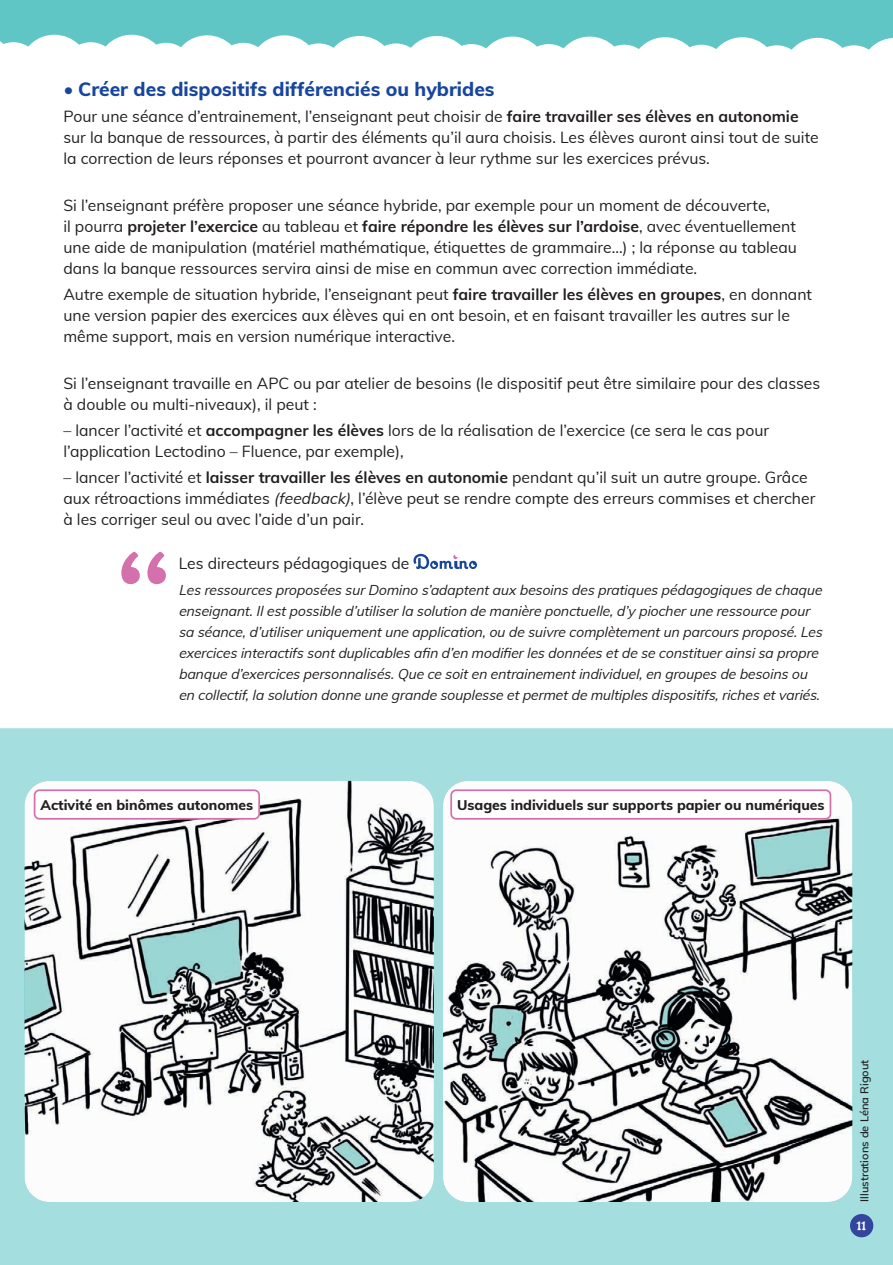
<style>
.page{position:relative;width:893px;height:1265px;background:#fff}
.page>*{position:absolute;margin:0;border:0;box-sizing:border-box;transform-origin:0 0}
.t1{font:166.25px "Eldwin Script";color:#d471ad}
.t2{font:800 19.25px "Muli";color:#18469d}
.t3{font:15.75px/21px "Muli";color:#231f20}
.t4{font:italic 14px/21px "Muli";color:#231f20}
.t5{font:800 14px "Muli";color:#231f20}
.t6{font:14px "Decoy";color:#fff}
.t7{font:600 11.2px "Muli";color:#231f20}
.s1{font-weight:400}
.s2{font-weight:700}
.s3{font-style:italic}
</style>
<div class="page">
<div style="left:0;top:728px;width:893px;height:537px;background:#a4dede"></div>
<svg style="left:413px;top:554px;width:64px;height:15px"></svg>
<img style="left:25px;top:781px;width:409px;height:421px">
<img style="left:443px;top:781px;width:409px;height:421px">
<div style="left:35px;top:790px;width:224px;height:29px;background:#fff;border-radius:5px"></div>
<div style="left:34px;top:789px;width:226px;height:31px;border:2px solid #d471ad;border-radius:5px"></div>
<div style="left:451px;top:790px;width:379px;height:29px;background:#fff;border-radius:5px"></div>
<div style="left:450px;top:789px;width:381px;height:31px;border:2px solid #d471ad;border-radius:5px"></div>
<div style="left:850px;top:1214px;width:23px;height:23px;background:#33459d;border-radius:50%"></div>
<svg style="left:0;top:0;width:893px;height:50px;fill:#60c6c5"></svg>
<p class="t2" style="left:63px;top:75px;width:433px"><span class="s1">•</span> Créer des dispositifs différenciés ou hybrides</p>
<p class="t3" style="left:63px;top:105px;width:757px">Pour une séance d’entrainement, l’enseignant peut choisir de <span class="s2">faire travailler ses élèves en autonomie </span>sur la banque de ressources, à partir des éléments qu’il aura choisis. Les élèves auront ainsi tout de suite la correction de leurs réponses et pourront avancer à leur rythme sur les exercices prévus.</p>
<p class="t3" style="left:63px;top:194px;width:735px">Si l’enseignant préfère proposer une séance hybride, par exemple pour un moment de découverte,<br>il pourra <span class="s2">projeter l’exercice</span> au tableau et <span class="s2">faire répondre les élèves sur l’ardoise</span>, avec éventuellement une aide de manipulation (matériel mathématique, étiquettes de grammaire...) ; la réponse au tableau dans la banque ressources servira ainsi de mise en commun avec correction immédiate.</p>
<p class="t3" style="left:63px;top:283px;width:750px">Autre exemple de situation hybride, l’enseignant peut <span class="s2">faire travailler les élèves en groupes</span>, en donnant une version papier des exercices aux élèves qui en ont besoin, et en faisant travailler les autres sur le même support, mais en version numérique interactive.</p>
<p class="t3" style="left:63px;top:372px;width:758px">Si l’enseignant travaille en APC ou par atelier de besoins (le dispositif peut être similaire pour des classes à double ou multi-niveaux), il peut :</p>
<p class="t3" style="left:63px;top:419px;width:707px">– lancer l’activité et <span class="s2">accompagner les élèves</span> lors de la réalisation de l’exercice (ce sera le cas pour l’application Lectodino – Fluence, par exemple),</p>
<p class="t3" style="left:63px;top:466px;width:753px">– lancer l’activité et <span class="s2">laisser travailler les élèves en autonomie</span> pendant qu’il suit un autre groupe. Grâce aux rétroactions immédiates <span class="s3">(feedback)</span>, l’élève peut se rendre compte des erreurs commises et chercher à les corriger seul ou avec l’aide d’un pair.</p>
<p class="t3" style="left:179px;top:552px;width:232px">Les directeurs pédagogiques de</p>
<p class="t4" style="left:179px;top:579px;width:648px">Les ressources proposées surDomino s’adaptentaux besoins des pratiques pédagogiques de chaque enseignant.Ilestpossible d’utiliserla solution de manière ponctuelle,d’y piocherune ressource pour sa séance,d’utiliseruniquementune application,ou de suivre complètementun parcours proposé.Les exercices interactifs sontduplicables afin d’en modifierles données etde se constituerainsisa propre banque d’exercices personnalisés.Que ce soiten entrainementindividuel,en groupes de besoins ou</p>
<h1 class="t1" style="left:109px;top:520px;width:72px">“</h1>
<p class="t4" style="left:179px;top:684px;width:645px">en collectif,la solution donne une grande souplesse etpermetde multiples dispositifs,riches etvariés.</p>
<p class="t5" style="left:40px;top:794px;width:214px">Activité en binômes autonomes</p>
<p class="t5" style="left:457px;top:795px;width:369px">Usages individuels sur supports papier ou numériques</p>
<p class="t7" style="left:856px;top:1202px;width:144px;rotate:-90deg">Illustrations de Léna Rigout</p>
<p class="t6" style="left:856px;top:1214px;width:11px">11</p>
</div>
